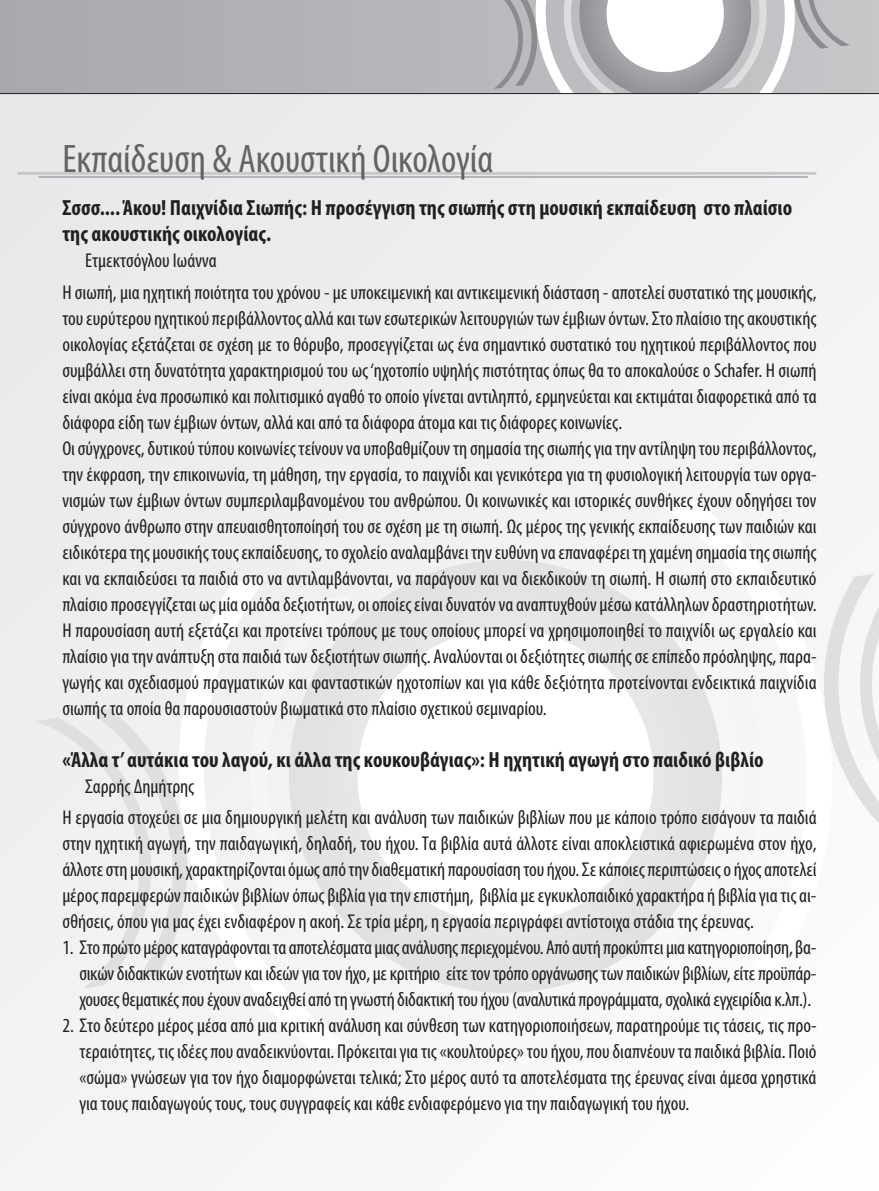
<style>
.page{position:relative;width:879px;height:1191px;background:#fff}
.page>*{position:absolute;margin:0;border:0;box-sizing:border-box;transform-origin:0 0}
.t1{font:condensed 40px "Myriad Pro";color:#636366}
.t2{font:700 condensed 22px/26px "Myriad Pro";color:#231f20}
.t3{font:condensed 20px/26px "Myriad Pro";color:#231f20}
</style>
<div class="page">
<div style="left:0;top:93px;width:879px;height:1098px;background:#f0f0f1"></div>
<svg style="left:184px;top:577px;width:164px;height:475px"></svg>
<svg style="left:663px;top:501px;width:180px;height:475px"></svg>
<svg style="left:271px;top:542px;width:468px;height:468px"></svg>
<svg style="left:346px;top:616px;width:319px;height:320px;fill:#fff"></svg>
<svg style="left:37px;top:708px;width:156px;height:280px"></svg>
<svg style="left:818px;top:564px;width:61px;height:280px"></svg>
<hr style="left:17px;top:172px;width:799px;height:3px;background:#c7c8ca">
<hr style="left:38px;top:176px;width:770px;height:2px;background:#b2b3b7">
<div style="left:0;top:0;width:879px;height:94px;background:#b1b2b5"></div>
<svg style="left:494px;top:0;width:356px;height:93px"></svg>
<hr style="left:0;top:93px;width:879px;height:1px;background:#231f20">
<h1 class="t1" style="left:62px;top:144px;width:432px">Εκπαίδευση &amp; Ακουστική Οικολογία</h1>
<p class="t2" style="left:62px;top:196px;width:731px">Σσσσ....Άκου! Παιχνίδια Σιωπής: Η προσέγγιση της σιωπής στη μουσική εκπαίδευση στο πλαίσιο της ακουστικής οικολογίας.</p>
<p class="t3" style="left:62px;top:246px;width:756px;line-height:31.6px;text-indent:23px">Ετμεκτσόγλου Ιωάννα<br>Η σιωπή, μια ηχητική ποιότητα του χρόνου - με υποκειμενική και αντικειμενική διάσταση - αποτελεί συστατικό της μουσικής,</p>
<p class="t3" style="left:62px;top:306px;width:756px">τουευρύτερου ηχητικού περιβάλλοντοςαλλάκαιτωνεσωτερικώνλειτουργιώντωνέμβιωνόντων. Στο πλαίσιοτηςακουστικής οικολογίας εξετάζεται σε σχέση με το θόρυβο, προσεγγίζεται ως ένα σημαντικό συστατικό του ηχητικού περιβάλλοντος που συμβάλλει στη δυνατότητα χαρακτηρισμού του ως‘ηχοτοπίο υψηλής πιστότητας όπως θα το αποκαλούσε ο Schafer. Η σιωπή είναι ακόμα ένα προσωπικό και πολιτισμικό αγαθό το οποίο γίνεται αντιληπτό, ερμηνεύεται και εκτιμάται διαφορετικά από τα διάφορα είδη των έμβιων όντων, αλλά και από τα διάφορα άτομα και τις διάφορες κοινωνίες.<br>Οισύγχρονες,δυτικούτύπουκοινωνίεςτείνουνναυποβαθμίζουντη σημασίατηςσιωπήςγιατηναντίληψη του περιβάλλοντος, την έκφραση, την επικοινωνία, τη μάθηση, την εργασία, το παιχνίδι και γενικότερα για τη φυσιολογική λειτουργία των οργα&shy;νισμών των έμβιων όντων συμπεριλαμβανομένου του ανθρώπου. Οι κοινωνικές και ιστορικές συνθήκες έχουν οδηγήσει τον σύγχρονο άνθρωπο στην απευαισθητοποίησή του σε σχέση με τη σιωπή. Ως μέρος της γενικής εκπαίδευσης των παιδιών και ειδικότερατηςμουσικήςτουςεκπαίδευσης,τοσχολείοαναλαμβάνειτηνευθύνη ναεπαναφέρειτη χαμένη σημασίατηςσιωπής και να εκπαιδεύσει τα παιδιά στο να αντιλαμβάνονται, να παράγουν και να διεκδικούν τη σιωπή. Η σιωπή στο εκπαιδευτικό πλαίσιο προσεγγίζεται ωςμίαομάδαδεξιοτήτων,οιοποίεςείναιδυνατόννααναπτυχθούνμέσω κατάλληλωνδραστηριοτήτων.<br>Η παρουσίαση αυτή εξετάζει και προτείνει τρόπους με τους οποίους μπορεί να χρησιμοποιηθεί το παιχνίδι ως εργαλείο και πλαίσιογιατηνανάπτυξη στα παιδιάτωνδεξιοτήτωνσιωπής. Αναλύονταιοιδεξιότητεςσιωπήςσεεπίπεδο πρόσληψης, παρα&shy;γωγής και σχεδιασμού πραγματικών και φανταστικών ηχοτοπίων και για κάθε δεξιότητα προτείνονται ενδεικτικά παιχνίδια σιωπής τα οποία θα παρουσιαστούν βιωματικά στο πλαίσιο σχετικού σεμιναρίου.</p>
<p class="t2" style="left:62px;top:748px;width:703px">«Άλλα τ’ αυτάκια του λαγού, κι άλλα της κουκουβάγιας»: Η ηχητική αγωγή στο παιδικό βιβλίο</p>
<p class="t3" style="left:62px;top:772px;width:756px;line-height:31.6px;text-indent:23px">Σαρρής Δημήτρης<br>Η εργασία στοχεύει σε μια δημιουργική μελέτη και ανάλυση των παιδικών βιβλίων που με κάποιο τρόπο εισάγουν τα παιδιά</p>
<p class="t3" style="left:62px;top:832px;width:756px;text-align:justify">στην ηχητική αγωγή, την παιδαγωγική, δηλαδή, του ήχου. Τα βιβλία αυτά άλλοτε είναι αποκλειστικά αφιερωμένα στον ήχο, άλλοτεστη μουσική,χαρακτηρίζονταιόμωςαπότηνδιαθεματική παρουσίαση του ήχου. Σεκάποιες περιπτώσειςο ήχοςαποτελεί μέρος παρεμφερών παιδικών βιβλίωνόπως βιβλίαγιατηνεπιστήμη, βιβλίαμεεγκυκλοπαιδικόχαρακτήρα ή βιβλίαγιατιςαι&shy;σθήσεις, όπου για μας έχει ενδιαφέρον η ακοή. Σε τρία μέρη, η εργασία περιγράφει αντίστοιχα στάδια της έρευνας.</p>
<p class="t3" style="left:79px;top:936px;width:738px;text-align:justify;text-indent:-17px">1. Στο πρώτομέροςκαταγράφονταιτααποτελέσματαμιαςανάλυσης περιεχομένου. Απόαυτή προκύπτειμιακατηγοριοποίηση, βα&shy;σικώνδιδακτικώνενοτήτωνκαι ιδεώνγιατον ήχο,μεκριτήριο είτετοντρόποοργάνωσηςτων παιδικών βιβλίων,είτε προϋπάρ&shy;χουσεςθεματικές πουέχουναναδειχθείαπότη γνωστή διδακτική του ήχου(αναλυτικά προγράμματα,σχολικάεγχειρίδιακ.λπ.).</p>
<p class="t3" style="left:79px;top:1014px;width:739px;text-align:justify;text-indent:-17px">2. Στο δεύτερο μέρος μέσα από μια κριτική ανάλυση και σύνθεση των κατηγοριοποιήσεων, παρατηρούμε τις τάσεις, τις προ&shy;τεραιότητες,τιςιδέες πουαναδεικνύονται. Πρόκειταιγιατις«κουλτούρες»του ήχου, πουδιαπνέουντα παιδικά βιβλία. Ποιό «σώμα» γνώσεων για τον ήχο διαμορφώνεται τελικά; Στο μέρος αυτό τα αποτελέσματα της έρευνας είναι άμεσα χρηστικά για τους παιδαγωγούς τους, τους συγγραφείς και κάθε ενδιαφερόμενο για την παιδαγωγική του ήχου.</p>
</div>
